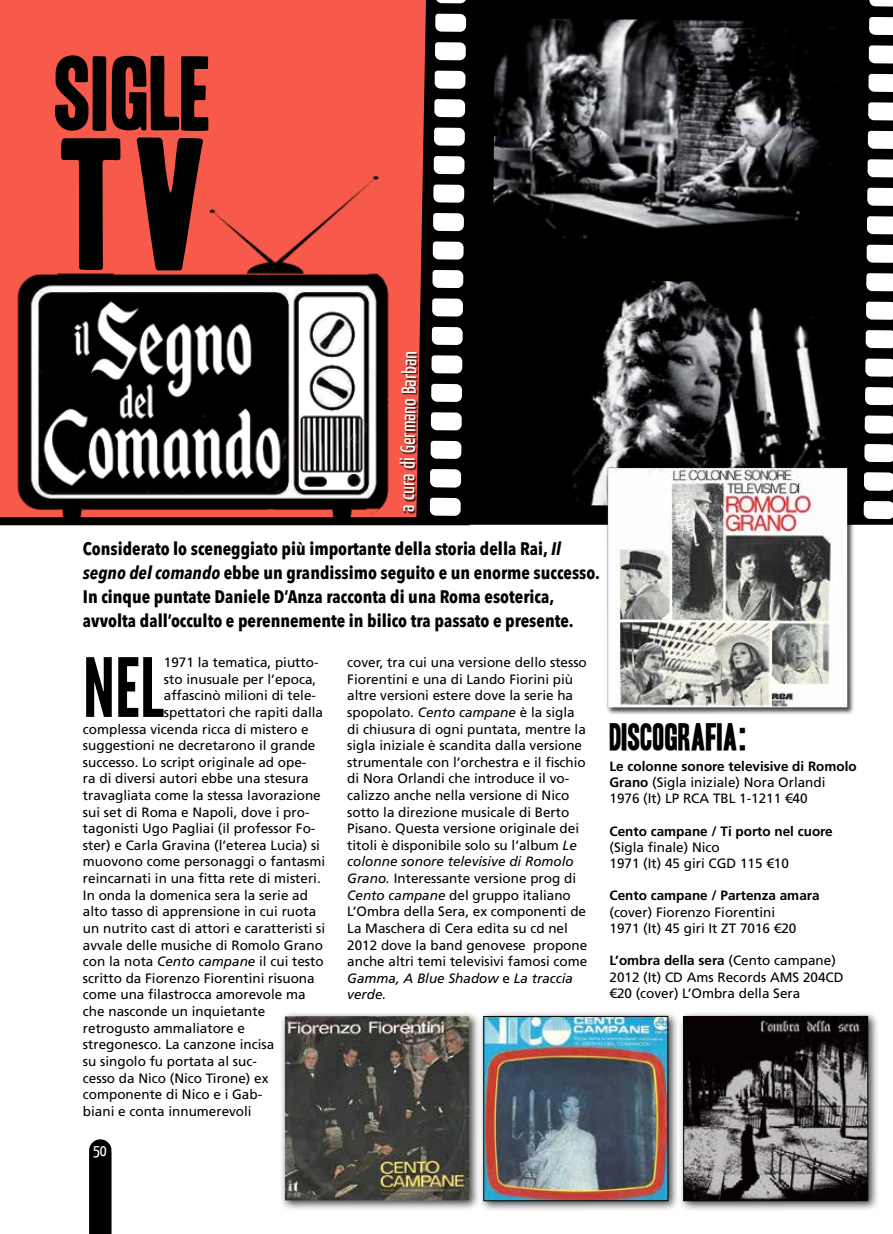
<style>
.page{position:relative;width:893px;height:1234px;background:#fff}
.page>*{position:absolute;margin:0;border:0;box-sizing:border-box;transform-origin:0 0}
.t1{font:81.3px "League Gothic";color:#000}
.t2{font:33px "Headline One HPLHS";color:#000}
.t3{font:20.1px "Yanone Kaffeesatz";color:#fff}
.t4{font:700 condensed 18px/24px "Avenir Next LT Pro";color:#000}
.t5{font:16.5px "Yanone Kaffeesatz";color:#fff}
.t6{font:13.5px/16.6px "Frutiger LT Std";color:#000}
.t7{font:700 13.5px "Frutiger LT Std";color:#000}
.s1{font-style:italic}
.s2{font-weight:700}
</style>
<div class="page">
<div style="left:0;top:0;width:425px;height:517px;background:#f75a4a"></div>
<div style="left:0;top:517px;width:470px;height:8px;background:#000"></div>
<img style="left:12px;top:175px;width:380px;height:351px">
<div style="left:416px;top:0;width:477px;height:524px;background:#000"></div>
<svg style="left:869px;top:0;width:24px;height:7px"></svg>
<svg style="left:869px;top:17px;width:24px;height:18px"></svg>
<svg style="left:869px;top:45px;width:24px;height:19px"></svg>
<svg style="left:868px;top:74px;width:25px;height:18px"></svg>
<svg style="left:868px;top:102px;width:25px;height:18px"></svg>
<svg style="left:868px;top:131px;width:25px;height:18px"></svg>
<svg style="left:867px;top:159px;width:26px;height:18px"></svg>
<svg style="left:867px;top:188px;width:26px;height:18px"></svg>
<svg style="left:867px;top:216px;width:26px;height:18px"></svg>
<svg style="left:867px;top:245px;width:26px;height:18px"></svg>
<svg style="left:866px;top:273px;width:27px;height:18px"></svg>
<svg style="left:866px;top:301px;width:27px;height:19px"></svg>
<svg style="left:866px;top:330px;width:27px;height:18px"></svg>
<svg style="left:865px;top:358px;width:28px;height:18px"></svg>
<svg style="left:865px;top:387px;width:28px;height:18px"></svg>
<svg style="left:865px;top:415px;width:28px;height:18px"></svg>
<svg style="left:864px;top:444px;width:29px;height:18px"></svg>
<svg style="left:864px;top:472px;width:29px;height:18px"></svg>
<svg style="left:864px;top:501px;width:29px;height:18px"></svg>
<img style="left:493px;top:18px;width:349px;height:222px">
<img style="left:489px;top:279px;width:350px;height:228px">
<svg style="left:436px;top:0;width:30px;height:3px"></svg>
<svg style="left:435px;top:14px;width:31px;height:18px"></svg>
<svg style="left:435px;top:42px;width:31px;height:18px"></svg>
<svg style="left:435px;top:71px;width:30px;height:18px"></svg>
<svg style="left:434px;top:99px;width:31px;height:18px"></svg>
<svg style="left:434px;top:127px;width:31px;height:19px"></svg>
<svg style="left:434px;top:156px;width:31px;height:18px"></svg>
<svg style="left:433px;top:184px;width:31px;height:19px"></svg>
<svg style="left:433px;top:213px;width:31px;height:18px"></svg>
<svg style="left:433px;top:241px;width:31px;height:18px"></svg>
<svg style="left:432px;top:270px;width:31px;height:18px"></svg>
<svg style="left:432px;top:298px;width:31px;height:18px"></svg>
<svg style="left:432px;top:327px;width:31px;height:18px"></svg>
<svg style="left:431px;top:355px;width:31px;height:18px"></svg>
<svg style="left:431px;top:384px;width:31px;height:18px"></svg>
<svg style="left:431px;top:412px;width:31px;height:18px"></svg>
<svg style="left:431px;top:440px;width:30px;height:19px"></svg>
<svg style="left:430px;top:469px;width:31px;height:18px"></svg>
<svg style="left:430px;top:497px;width:31px;height:19px"></svg>
<svg style="left:55px;top:55px;width:153px;height:76px"></svg>
<div style="left:400px;top:352px;width:18px;height:161px;background:#000;opacity:.75"></div>
<svg style="left:61px;top:137px;width:142px;height:133px"></svg>
<div style="left:606px;top:466px;width:249px;height:248px;background:#000;opacity:.75"></div>
<img style="left:608px;top:467px;width:239px;height:240px">
<div style="left:280px;top:1010px;width:200px;height:201px;background:#000;opacity:.75"></div>
<img style="left:285px;top:1015px;width:184px;height:185px">
<div style="left:478px;top:1010px;width:201px;height:202px;background:#000;opacity:.75"></div>
<img style="left:485px;top:1017px;width:181px;height:181px">
<div style="left:483px;top:1015px;width:185px;height:185px;border:1px solid #000"></div>
<div style="left:678px;top:1010px;width:201px;height:202px;background:#000;opacity:.75"></div>
<img style="left:685px;top:1017px;width:181px;height:181px">
<div style="left:683px;top:1015px;width:185px;height:185px;border:1px solid #000"></div>
<svg style="left:89px;top:1139px;width:23px;height:94px;background:#0d0d0d"></svg>
<h3 class="t3" style="left:394px;top:511px;width:162px;rotate:-89deg">a cura di Germano Barban</h3>
<p class="t4" style="left:83px;top:536px;width:518px">Considerato lo sceneggiato più importante della storia della Rai, <span class="s1">Il segno del comando</span> ebbe un grandissimo seguito e un enorme successo.<br>In cinque puntate Daniele D’Anza racconta di una Roma esoterica, avvolta dall’occulto e perennemente in bilico tra passato e presente.</p>
<p class="t6" style="left:347px;top:655px;width:242px">cover, tra cui una versione dello stesso Fiorentini e una di Lando Fiorini più altre versioni estere dove la serie ha spopolato. <span class="s1">Cento campane</span> è la sigla di chiusura di ogni puntata, mentre la sigla iniziale è scandita dalla versione strumentale con l’orchestra e il fischio di Nora Orlandi che introduce il vo&shy;calizzo anche nella versione di Nico sotto la direzione musicale di Berto Pisano. Questa versione originale dei titoli è disponibile solo su l’album <span class="s1">Le colonne sonore televisive di Romolo Grano.</span> Interessante versione prog di <span class="s1">Cento campane</span> del gruppo italiano L’Ombra della Sera, ex componenti de La Maschera di Cera edita su cd nel 2012 dove la band genovese propone anche altri temi televisivi famosi come <span class="s1">Gamma, A Blue Shadow</span> e <span class="s1">La traccia verde.</span></p>
<h1 class="t1" style="left:83px;top:639px;width:83px">NEL</h1>
<p class="t6" style="left:164px;top:655px;width:156px">1971 la tematica, piutto-</p>
<p class="t6" style="left:164px;top:671px;width:154px">sto inusuale per l’epoca,</p>
<p class="t6" style="left:164px;top:688px;width:154px">affascinò milioni di tele-</p>
<p class="t6" style="left:164px;top:705px;width:161px">spettatori che rapiti dalla</p>
<p class="t6" style="left:83px;top:721px;width:227px">complessa vicenda ricca di mistero e</p>
<p class="t6" style="left:83px;top:738px;width:234px">suggestioni ne decretarono il grande</p>
<p class="t6" style="left:83px;top:755px;width:225px">successo. Lo script originale ad ope-</p>
<p class="t6" style="left:83px;top:771px;width:227px">ra di diversi autori ebbe una stesura</p>
<p class="t6" style="left:83px;top:788px;width:239px">travagliata come la stessa lavorazione</p>
<p class="t6" style="left:83px;top:804px;width:228px">sui set di Roma e Napoli, dove i pro-</p>
<p class="t6" style="left:83px;top:821px;width:234px">tagonisti Ugo Pagliai (il professor Fo-</p>
<p class="t6" style="left:83px;top:838px;width:239px">ster) e Carla Gravina (l’eterea Lucia) si</p>
<p class="t6" style="left:83px;top:854px;width:244px">muovono come personaggi o fantasmi</p>
<p class="t6" style="left:83px;top:871px;width:239px">reincarnati in una fitta rete di misteri.</p>
<p class="t6" style="left:83px;top:887px;width:227px">In onda la domenica sera la serie ad</p>
<p class="t6" style="left:83px;top:904px;width:235px">alto tasso di apprensione in cui ruota</p>
<p class="t6" style="left:83px;top:921px;width:244px">un nutrito cast di attori e caratteristi si</p>
<p class="t6" style="left:83px;top:937px;width:242px">avvale delle musiche di Romolo Grano</p>
<p class="t6" style="left:83px;top:954px;width:242px">con la nota <span class="s1">Cento campane</span> il cui testo</p>
<p class="t6" style="left:83px;top:970px;width:233px">scritto da Fiorenzo Fiorentini risuona</p>
<p class="t6" style="left:83px;top:987px;width:224px">come una filastrocca amorevole ma</p>
<p class="t6" style="left:83px;top:1004px;width:184px">che nasconde un inquietante</p>
<p class="t6" style="left:83px;top:1020px;width:164px">retrogusto ammaliatore e</p>
<p class="t6" style="left:83px;top:1037px;width:193px">stregonesco. La canzone incisa</p>
<p class="t6" style="left:83px;top:1053px;width:176px">su singolo fu portata al suc-</p>
<p class="t6" style="left:83px;top:1070px;width:187px">cesso da Nico (Nico Tirone) ex</p>
<p class="t6" style="left:83px;top:1087px;width:181px">componente di Nico e i Gab-</p>
<p class="t6" style="left:83px;top:1103px;width:170px">biani e conta innumerevoli</p>
<h2 class="t2" style="left:609px;top:721px;width:138px">DISCOGRAFIA:</h2>
<p class="t6" style="left:609px;top:759px;width:249px;line-height:16.2px"><span class="s2">Le colonne sonore televisive di Romolo<br>Grano</span> (Sigla iniziale) Nora Orlandi<br>1976 (It) LP RCA TBL 1-1211 €40</p>
<p class="t7" style="left:609px;top:825px;width:225px">Cento campane / Ti porto nel cuore</p>
<p class="t6" style="left:609px;top:840px;width:181px;line-height:16.2px">(Sigla finale) Nico<br>1971 (It) 45 giri CGD 115 €10</p>
<p class="t7" style="left:609px;top:890px;width:212px">Cento campane / Partenza amara</p>
<p class="t6" style="left:609px;top:904px;width:188px;line-height:16.2px">(cover) Fiorenzo Fiorentini<br>1971 (It) 45 giri It ZT 7016 €20</p>
<p class="t6" style="left:609px;top:953px;width:236px;line-height:16.2px"><span class="s2">L’ombra della sera</span> (Cento campane)<br>2012 (It) CD Ams Records AMS 204CD €20 (cover) L’Ombra della Sera</p>
<p class="t5" style="left:93px;top:1139px;width:15px">50</p>
</div>
